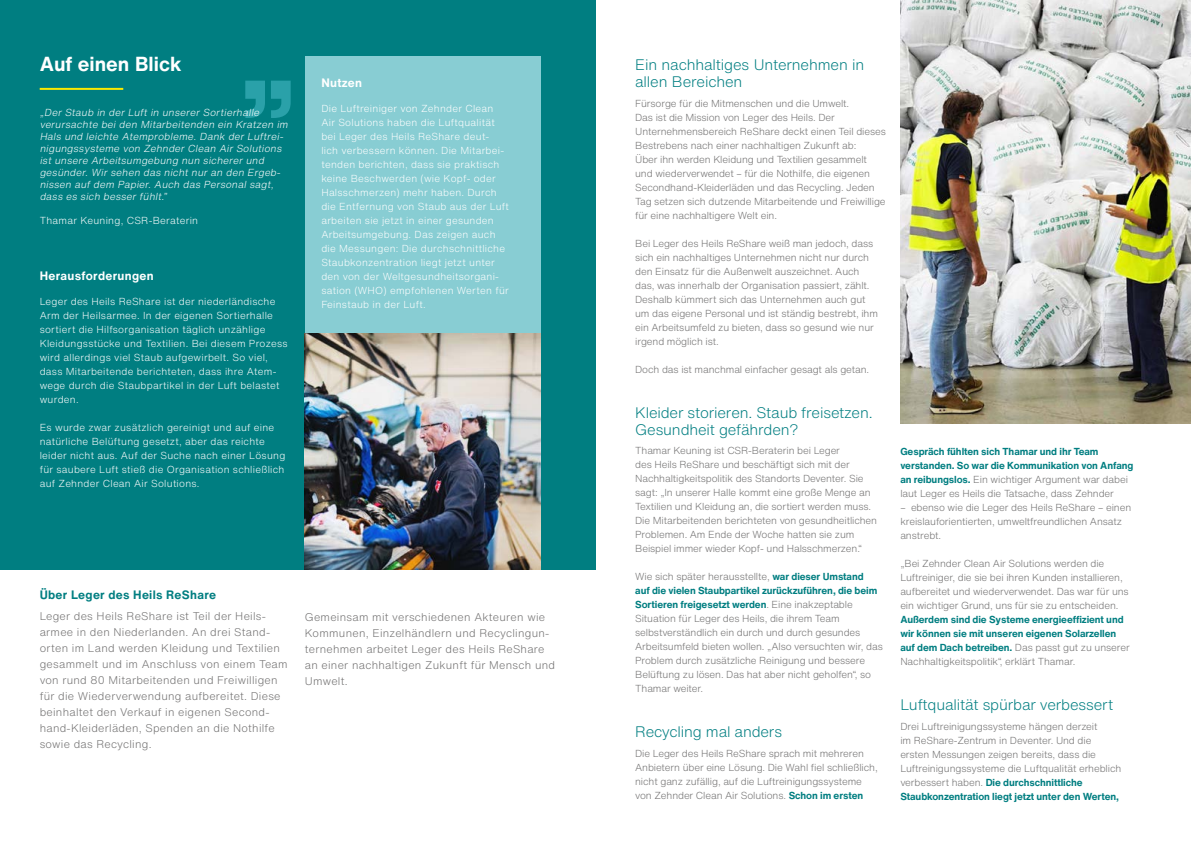
<style>
.page{position:relative;width:1191px;height:842px;background:#fff}
.page>*{position:absolute;margin:0;border:0;box-sizing:border-box;transform-origin:0 0}
.t1{font:700 20px "Helvetica Now Text";color:#fff}
.t2{font:300 15px/17px "Helvetica Now Text";letter-spacing:-.01em;color:#007e81}
.t3{font:700 12px "Helvetica Now Text";letter-spacing:.025em;color:#007e81}
.t4{font:700 12px "Helvetica Now Text";letter-spacing:.025em;color:#fff}
.t5{font:300 11px/16px "Helvetica Now Text";letter-spacing:.025em;color:#706f6f}
.t6{font:300 10px/14px "Helvetica Now Text";letter-spacing:-.01em;color:#706f6f}
.t7{font:300 10px/14px "Helvetica Now Text";letter-spacing:.025em;color:#fff}
.t8{font:700 10px/14px "Helvetica Now Text";letter-spacing:-.01em;color:#007e81}
.t9{font:italic 300 10px/12px "Helvetica Now Text";color:#fff}
.s1{font-weight:700;color:#007e81}
.s2{font-weight:300;color:#706f6f}
</style>
<div class="page">
<img style="left:900px;top:0;width:291px;height:424px">
<div style="left:0;top:0;width:595px;height:569px;background:#007e81"></div>
<div style="left:305px;top:57px;width:235px;height:340px;background:#88cdd3"></div>
<img style="left:305px;top:333px;width:235px;height:236px">
<hr style="left:40px;top:88px;width:83px;height:2px;background:#fce900">
<svg style="left:245px;top:81px;width:46px;height:37px"></svg>
<h1 class="t1" style="left:40px;top:49px;width:143px">Auf einen Blick</h1>
<p class="t9" style="left:40px;top:107px;width:252px">„Der Staub in der Luft in unserer Sortierhalle verursachte bei den Mitarbeitenden ein Kratzen im Hals und leichte Atemprobleme. Dank der Luftrei&shy;nigungssysteme von Zehnder Clean Air Solutions ist unsere Arbeitsumgebung nun sicherer und gesünder. Wir sehen das nicht nur an den Ergeb&shy;nissen auf dem Papier. Auch das Personal sagt, dass es sich besser fühlt.”</p>
<p class="t7" style="left:40px;top:214px;width:160px">Thamar Keuning, CSR-Beraterin</p>
<p class="t4" style="left:40px;top:266px;width:116px">Herausforderungen</p>
<p class="t7" style="left:40px;top:294px;width:249px">Leger des Heils ReShare ist der niederländische Arm der Heilsarmee. In der eigenen Sortierhalle sortiert die Hilfsorganisation täglich unzählige Kleidungsstücke und Textilien. Bei diesem Prozess wird allerdings viel Staub aufgewirbelt. So viel, dass Mitarbeitende berichteten, dass ihre Atem&shy;wege durch die Staubpartikel in der Luft belastet wurden.</p>
<p class="t7" style="left:40px;top:420px;width:247px">Es wurde zwar zusätzlich gereinigt und auf eine natürliche Belüftung gesetzt, aber das reichte leider nicht aus. Auf der Suche nach einer Lösung für saubere Luft stieß die Organisation schließlich auf Zehnder Clean Air Solutions.</p>
<p class="t4" style="left:321px;top:74px;width:42px">Nutzen</p>
<p class="t7" style="left:321px;top:101px;width:189px">Die Luftreiniger von Zehnder Clean Air Solutions haben die Luftqualität bei Leger des Heils ReShare deut-<br>lich verbessern können. Die Mitarbei&shy;tenden berichten, dass sie praktisch keine Beschwerden (wie Kopf- oder Halsschmerzen) mehr haben. Durch die Entfernung von Staub aus der Luft arbeiten sie jetzt in einer gesunden Arbeitsumgebung. Das zeigen auch die Messungen: Die durchschnittliche Staubkonzentration liegt jetzt unter den von der Weltgesundheitsorgani&shy;sation (WHO) empfohlenen Werten für Feinstaub in der Luft.</p>
<p class="t3" style="left:40px;top:585px;width:178px">Über Leger des Heils ReShare</p>
<p class="t5" style="left:40px;top:608px;width:249px">Leger des Heils ReShare ist Teil der Heils&shy;armee in den Niederlanden. An drei Stand&shy;orten im Land werden Kleidung und Textilien gesammelt und im Anschluss von einem Team von rund 80 Mitarbeitenden und Freiwilligen für die Wiederverwendung aufbereitet. Diese beinhaltet den Verkauf in eigenen Second&shy;hand-Kleiderläden, Spenden an die Nothilfe sowie das Recycling.</p>
<p class="t5" style="left:305px;top:608px;width:252px">Gemeinsam mit verschiedenen Akteuren wie Kommunen, Einzelhändlern und Recyclingun&shy;ternehmen arbeitet Leger des Heils ReShare an einer nachhaltigen Zukunft für Mensch und Umwelt.</p>
<h2 class="t2" style="left:635px;top:55px;width:231px">Ein nachhaltiges Unternehmen in allen Bereichen</h2>
<p class="t6" style="left:635px;top:96px;width:252px">Fürsorge für die Mitmenschen und die Umwelt.<br>Das ist die Mission von Leger des Heils. Der Unternehmensbereich ReShare deckt einen Teil dieses Bestrebens nach einer nachhaltigen Zukunft ab:<br>Über ihn werden Kleidung und Textilien gesammelt und wiederverwendet – für die Nothilfe, die eigenen Secondhand-Kleiderläden und das Recycling. Jeden Tag setzen sich dutzende Mitarbeitende und Freiwillige für eine nachhaltigere Welt ein.</p>
<p class="t6" style="left:635px;top:236px;width:244px">Bei Leger des Heils ReShare weiß man jedoch, dass sich ein nachhaltiges Unternehmen nicht nur durch den Einsatz für die Außenwelt auszeichnet. Auch das, was innerhalb der Organisation passiert, zählt.<br>Deshalb kümmert sich das Unternehmen auch gut um das eigene Personal und ist ständig bestrebt, ihm ein Arbeitsumfeld zu bieten, dass so gesund wie nur irgend möglich ist.</p>
<p class="t6" style="left:635px;top:362px;width:235px">Doch das ist manchmal einfacher gesagt als getan.</p>
<h2 class="t2" style="left:635px;top:403px;width:239px">Kleider storieren. Staub freisetzen.<br>Gesundheit gefährden?</h2>
<p class="t6" style="left:635px;top:443px;width:243px">Thamar Keuning ist CSR-Beraterin bei Leger<br>des Heils ReShare und beschäftigt sich mit der Nachhaltigkeitspolitik des Standorts Deventer. Sie sagt: „In unserer Halle kommt eine große Menge an Textilien und Kleidung an, die sortiert werden muss.<br>Die Mitarbeitenden berichteten von gesundheitlichen Problemen. Am Ende der Woche hatten sie zum Beispiel immer wieder Kopf- und Halsschmerzen.“</p>
<p class="t6" style="left:635px;top:569px;width:249px">Wie sich später herausstellte, <span class="s1">war dieser Umstand<br>auf die vielen Staubpartikel zurückzuführen, die beim Sortieren freigesetzt werden</span>. Eine inakzeptable Situation für Leger des Heils, die ihrem Team selbstverständlich ein durch und durch gesundes Arbeitsumfeld bieten wollen. „Also versuchten wir, das Problem durch zusätzliche Reinigung und bessere Belüftung zu lösen. Das hat aber nicht geholfen“, so Thamar weiter.</p>
<h2 class="t2" style="left:635px;top:723px;width:148px">Recycling mal anders</h2>
<p class="t6" style="left:635px;top:746px;width:244px">Die Leger des Heils ReShare sprach mit mehreren Anbietern über eine Lösung. Die Wahl fiel schließlich, nicht ganz zufällig, auf die Luftreinigungssysteme von Zehnder Clean Air Solutions. <span class="s1">Schon im ersten</span></p>
<p class="t8" style="left:900px;top:444px;width:235px">Gespräch fühlten sich Thamar und ihr Team verstanden. So war die Kommunikation von Anfang an reibungslos. <span class="s2">Ein wichtiger Argument war dabei laut Leger es Heils die Tatsache, dass Zehnder</span></p>
<p class="t6" style="left:900px;top:500px;width:232px">– ebenso wie die Leger des Heils ReShare – einen kreislauforientierten, umweltfreundlichen Ansatz anstrebt.</p>
<p class="t6" style="left:900px;top:556px;width:230px">„Bei Zehnder Clean Air Solutions werden die Luftreiniger, die sie bei ihren Kunden installieren, aufbereitet und wiederverwendet. Das war für uns ein wichtiger Grund, uns für sie zu entscheiden.</p>
<p class="t8" style="left:900px;top:612px;width:231px">Außerdem sind die Systeme energieeffizient und wir können sie mit unseren eigenen Solarzellen auf dem Dach betreiben. <span class="s2">Das passt gut zu unserer Nachhaltigkeitspolitik“, erklärt Thamar.</span></p>
<h2 class="t2" style="left:900px;top:695px;width:214px">Luftqualität spürbar verbessert</h2>
<p class="t6" style="left:900px;top:719px;width:222px">Drei Luftreinigungssysteme hängen derzeit<br>im ReShare-Zentrum in Deventer. Und die ersten Messungen zeigen bereits, dass die Luftreinigungssysteme die Luftqualität erheblich verbessert haben. <span class="s1">Die durchschnittliche Staubkonzentration liegt jetzt unter den Werten,</span></p>
</div>
